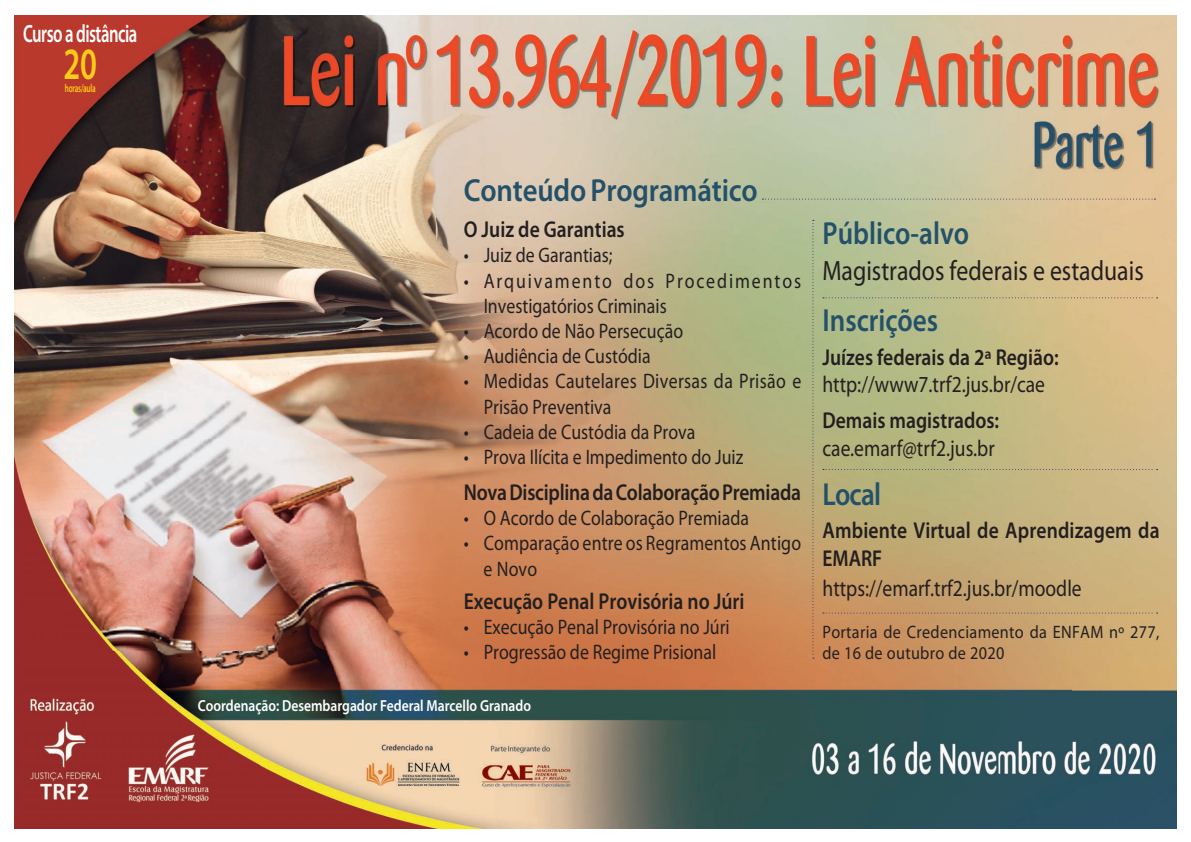
<style>
.page{position:relative;width:1191px;height:842px;background:#fff}
.page>*{position:absolute;margin:0;border:0;box-sizing:border-box;transform-origin:0 0}
.t1{font:600 44.9px "Myriad Pro";color:#fecc16;scale:.7 1}
.t2{font:600 32px "Myriad Pro";letter-spacing:-.005em;color:#245169;scale:.85 1}
.t3{font:600 32px "Myriad Pro";letter-spacing:-.005em;color:#245169;scale:.9 1}
.t4{font:28px "Myriad Pro";color:#231f20;scale:.85 1}
.t5{font:600 25px "Myriad Pro";letter-spacing:-.03em;color:#fff;scale:.67 1}
.t6{font:600 23px/27.6px "Myriad Pro";color:#231f20;scale:.85 1}
.t7{font:23px "Myriad Pro";color:#231f20;scale:.85 1}
.t8{font:21px/25.2px "Myriad Pro";color:#231f20;scale:.85 1}
.t9{font:21px/25.2px "Myriad Pro";letter-spacing:.105em;color:#231f20;scale:.85 1}
.t10{font:21px/25.2px "Myriad Pro";letter-spacing:.02em;color:#231f20;scale:.85 1}
.t11{font:18px/21.6px "Myriad Pro";letter-spacing:.02em;color:#231f20;scale:.9 1}
.t12{font:600 16px "Myriad Pro";color:#fff;scale:.85 1}
.t13{font:600 11.5px "Myriad Pro";letter-spacing:-.03em;color:#fecc16;scale:.62 1}
</style>
<div class="page">
<img style="left:14px;top:15px;width:1162px;height:814px">
<svg style="left:762px;top:199px;width:393px;height:1px"></svg>
<svg style="left:812px;top:220px;width:2px;height:439px"></svg>
<svg style="left:823px;top:297px;width:334px;height:1px"></svg>
<svg style="left:823px;top:469px;width:334px;height:1px"></svg>
<svg style="left:823px;top:612px;width:334px;height:1px"></svg>
<p class="t5" style="left:23px;top:17px;width:172px">Curso a distância</p>
<h1 class="t1" style="left:63px;top:35px;width:50px">20</h1>
<p class="t13" style="left:65px;top:81px;width:51px">horas/aula</p>
<h2 class="t3" style="left:464px;top:170px;width:328px">Conteúdo Programático</h2>
<p class="t6" style="left:464px;top:215px;width:191px">O Juiz de Garantias</p>
<p class="t8" style="left:464px;top:242px;width:176px">• Juiz de Garantias;</p>
<p class="t9" style="left:484px;top:268px;width:375px;text-indent:-20px">• Arquivamento dos Procedimentos<br>Investigatórios Criminais</p>
<p class="t8" style="left:464px;top:318px;width:259px">• Acordo de Não Persecução</p>
<p class="t8" style="left:464px;top:343px;width:221px">• Audiência de Custódia</p>
<p class="t10" style="left:484px;top:368px;width:375px;text-indent:-20px">• Medidas Cautelares Diversas da Prisão e<br>Prisão Preventiva</p>
<p class="t8" style="left:464px;top:419px;width:274px">• Cadeia de Custódia da Prova</p>
<p class="t8" style="left:464px;top:444px;width:330px">• Prova Ilícita e Impedimento do Juiz</p>
<p class="t6" style="left:464px;top:478px;width:398px">Nova Disciplina da Colaboração Premiada</p>
<p class="t8" style="left:464px;top:505px;width:337px">• O Acordo de Colaboração Premiada</p>
<p class="t8" style="left:483px;top:530px;width:375px;text-indent:-20px">• Comparação entre os Regramentos Antigo e Novo</p>
<p class="t6" style="left:464px;top:587px;width:332px">Execução Penal Provisória no Júri</p>
<p class="t8" style="left:464px;top:614px;width:314px">• Execução Penal Provisória no Júri</p>
<p class="t8" style="left:464px;top:639px;width:299px">• Progressão de Regime Prisional</p>
<p class="t12" style="left:198px;top:696px;width:393px">Coordenação: Desembargador Federal Marcello Granado</p>
<h2 class="t2" style="left:822px;top:213px;width:174px">Público-alvo</h2>
<h3 class="t4" style="left:822px;top:254px;width:379px">Magistrados federais e estaduais</h3>
<h2 class="t2" style="left:822px;top:300px;width:138px">Inscrições</h2>
<p class="t6" style="left:822px;top:342px;width:279px">Juízes federais da 2ª Região:</p>
<p class="t7" style="left:822px;top:370px;width:263px">http://www7.trf2.jus.br/cae</p>
<p class="t6" style="left:822px;top:406px;width:209px">Demais magistrados:</p>
<p class="t7" style="left:822px;top:434px;width:204px">cae.emarf@trf2.jus.br</p>
<h2 class="t2" style="left:822px;top:474px;width:70px">Local</h2>
<p class="t6" style="left:822px;top:516px;width:398px">Ambiente Virtual de Aprendizagem da<br>EMARF</p>
<p class="t7" style="left:822px;top:574px;width:306px">https://emarf.trf2.jus.br/moodle</p>
<p class="t11" style="left:822px;top:621px;width:376px">Portaria de Credenciamento da ENFAM nº 277, de 16 de outubro de 2020</p>
</div>
